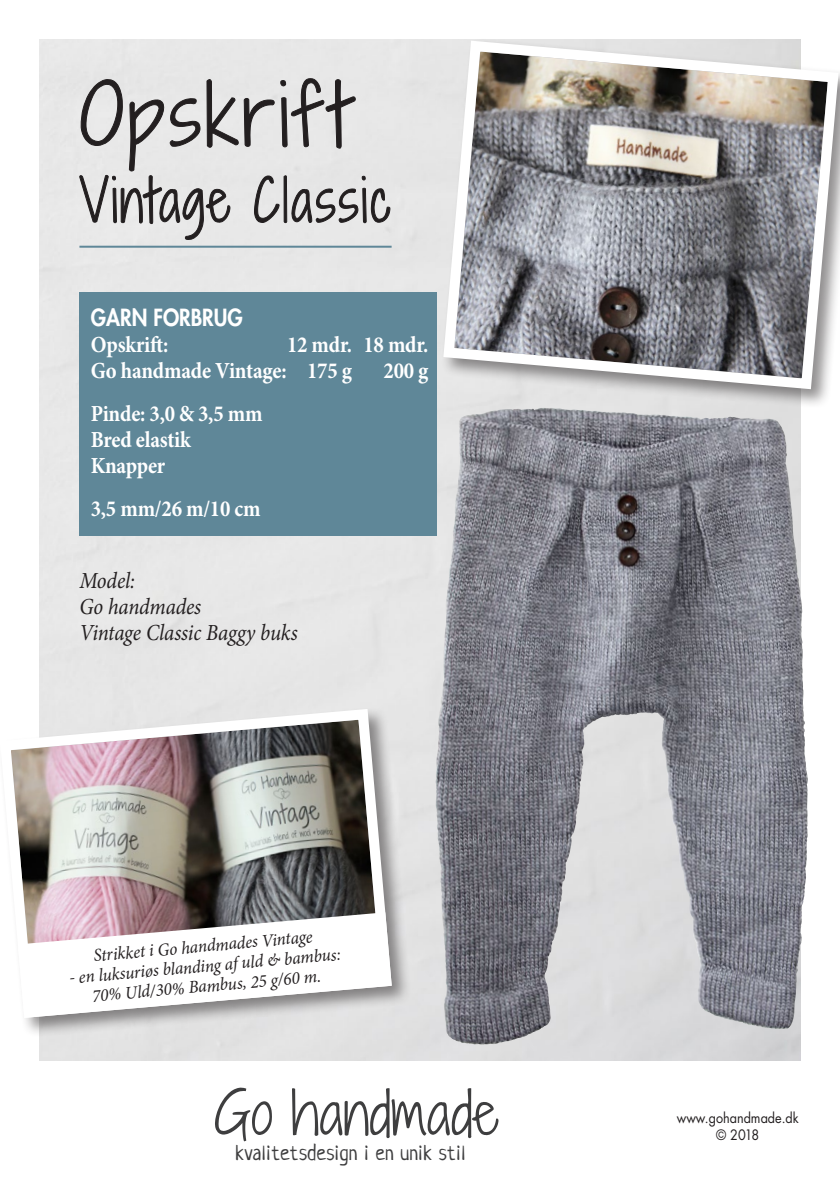
<style>
.page{position:relative;width:840px;height:1191px;background:#fff}
.page>*{position:absolute;margin:0;border:0;box-sizing:border-box;transform-origin:0 0}
.t1{font:300 80px "Shadows Into";letter-spacing:.05em;color:#231f20}
.t2{font:300 56.6px "Shadows Into";color:#3e3e3f}
.t3{font:300 56px "Shadows Into";letter-spacing:.05em;color:#231f20;scale:.9 1}
.t4{font:700 23px/26px "Minion Pro";letter-spacing:-.01em;color:#fff;scale:.9 1}
.t5{font:italic 23px/26px "Minion Pro";letter-spacing:-.005em;color:#231f20;scale:.9 1}
.t6{font:800 23px "Futura Std";color:#fff;scale:.9 1}
.t7{font:21.6px "Neucha";letter-spacing:.02em;color:#3e3e3f}
.t8{font:italic 18px/20px "Minion Pro";color:#231f20;text-align:center;scale:.95 1}
.t9{font:14px "Futura Std";color:#231f20;scale:.9 1}
</style>
<div class="page">
<img style="left:40px;top:40px;width:759px;height:1020px">
<hr style="left:79px;top:246px;width:312px;height:2px;background:#5f8798">
<div style="left:79px;top:292px;width:358px;height:244px;background:#5f8798"></div>
<svg style="left:79px;top:79px;width:159px;height:161px;background:#d6d5d5"></svg>
<svg style="left:244px;top:78px;width:146px;height:145px;background:#d7d7d7"></svg>
<div style="left:0;top:706px;width:411px;height:331px;background:#231f20;opacity:.5"></div>
<svg style="left:0;top:703px;width:397px;height:320px;background:#a7a2a0"></svg>
<svg style="left:18px;top:912px;width:373px;height:106px"></svg>
<img style="left:434px;top:407px;width:122px;height:513px">
<div style="left:440px;top:38px;width:399px;height:371px;background:#231f20;opacity:.5"></div>
<svg style="left:437px;top:38px;width:402px;height:356px;background:#a1a0a1"></svg>
<h1 class="t1" style="left:79px;top:57px;width:270px">Opskrift</h1>
<h3 class="t3" style="left:79px;top:160px;width:347px">Vintage Classic</h3>
<p class="t6" style="left:91px;top:303px;width:170px">GARN FORBRUG</p>
<p class="t4" style="left:91px;top:331px;width:88px">Opskrift:</p>
<p class="t4" style="left:91px;top:331px;width:376px;text-indent:196px">12 mdr. 18 mdr.<br>Go handmade Vintage: 175 g</p>
<p class="t4" style="left:383px;top:357px;width:51px">200 g</p>
<p class="t4" style="left:91px;top:400px;width:192px">Pinde: 3,0 &amp; 3,5 mm<br>Bred elastik<br>Knapper</p>
<p class="t4" style="left:91px;top:495px;width:190px">3,5 mm/26 m/10 cm</p>
<p class="t5" style="left:79px;top:567px;width:244px">Model:<br>Go handmades<br>Vintage Classic Baggy buks</p>
<p class="t8" style="left:93px;top:945px;width:233px;rotate:-5deg">Strikket i Go handmades Vintage</p>
<p class="t8" style="left:68px;top:967px;width:288px;rotate:-5deg">- en luksuriøs blanding af uld &amp; bambus:<br>70% Uld/30% Bambus, 25 g/60 m.</p>
<h2 class="t2" style="left:214px;top:1071px;width:286px">Go handmade</h2>
<p class="t7" style="left:235px;top:1140px;width:231px">kvalitetsdesign i en unik stil</p>
<p class="t9" style="left:676px;top:1109px;width:137px">www.gohandmade.dk</p>
<p class="t9" style="left:715px;top:1125px;width:49px">© 2018</p>
</div>
